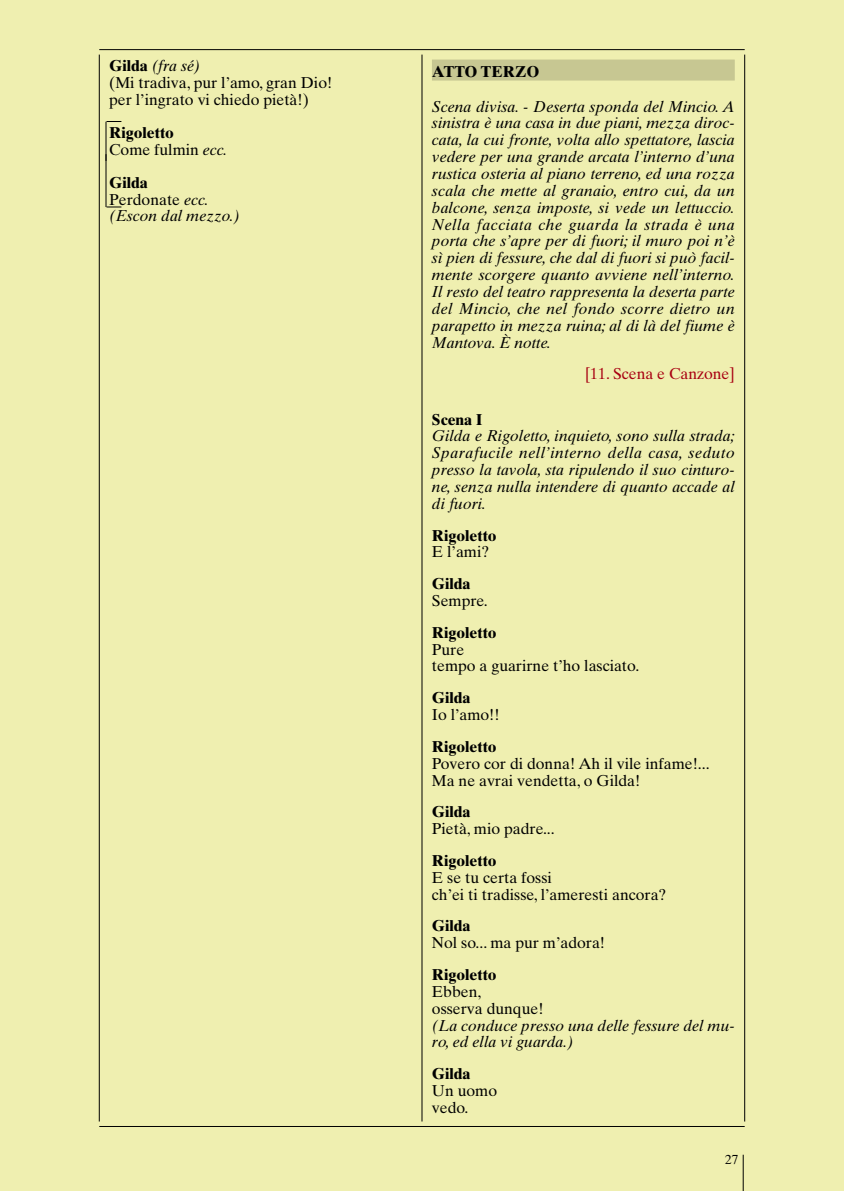
<style>
.page{position:relative;width:844px;height:1191px;background:#fff}
.page>*{position:absolute;margin:0;border:0;box-sizing:border-box;transform-origin:0 0}
.t1{font:italic 15.75px/16.8px "Times Ten";color:#000}
.t2{font:15.75px/16.8px "Times Ten";color:#000}
.t3{font:700 15.75px "Times Ten";color:#000}
.t4{font:15.75px "Times Ten";color:#a80011}
.t5{font:13.12px "Times Ten";color:#000}
.s1{font-weight:700}
.s2{font-style:italic}
.s3{font-weight:700;font-style:normal}
.s4{font-style:normal}
</style>
<div class="page">
<div style="left:0;top:0;width:843px;height:1191px;background:#efefb0"></div>
<div style="left:432px;top:60px;width:302px;height:21px;background:#c7c792"></div>
<hr style="left:99px;top:55px;width:1px;height:1066px;background:#000">
<hr style="left:744px;top:55px;width:1px;height:1066px;background:#000">
<hr style="left:99px;top:49px;width:645px;height:1px;background:#000">
<hr style="left:99px;top:1126px;width:645px;height:1px;background:#000">
<hr style="left:421px;top:55px;width:1px;height:1066px;background:#000">
<svg style="left:106px;top:121px;width:15px;height:1px"></svg>
<hr style="left:106px;top:122px;width:1px;height:39px;background:#000">
<svg style="left:106px;top:207px;width:15px;height:1px"></svg>
<hr style="left:106px;top:154px;width:1px;height:53px;background:#000">
<hr style="left:742px;top:1154px;width:1px;height:37px;background:#000">
<p class="t2" style="left:109px;top:59px;width:224px"><span class="s1">Gilda</span> <span class="s2">(fra sé)<br></span>(Mi tradiva, pur l’amo, gran Dio! per l’ingrato vi chiedo pietà!)</p>
<p class="t2" style="left:109px;top:126px;width:120px"><span class="s1">Rigoletto<br></span>Come fulmin <span class="s2">ecc.</span></p>
<p class="t1" style="left:109px;top:176px;width:132px"><span class="s3">Gilda<br></span><span class="s4">Perdonate</span> ecc. (Escon dal mezzo.)</p>
<p class="t3" style="left:432px;top:66px;width:109px">ATTO TERZO</p>
<p class="t1" style="left:432px;top:99px;width:304px;text-align:justify">Scena divisa. - Deserta sponda del Mincio. A sinistra è una casa in due piani, mezza diroc&shy;cata, la cui fronte, volta allo spettatore, lascia vedere per una grande arcata l’interno d’una rustica osteria al piano terreno, ed una rozza scala che mette al granaio, entro cui, da un balcone, senza imposte, si vede un lettuccio.<br>Nella facciata che guarda la strada è una porta che s’apre per di fuori; il muro poi n’è sì pien di fessure, che dal di fuori si può facil&shy;mente scorgere quanto avviene nell’interno.<br>Il resto del teatro rappresenta la deserta parte del Mincio, che nel fondo scorre dietro un parapetto in mezza ruina; al di là del fiume è Mantova. È notte.</p>
<p class="t4" style="left:585px;top:367px;width:151px">[11. Scena e Canzone]</p>
<p class="t3" style="left:432px;top:414px;width:52px">Scena I</p>
<p class="t1" style="left:432px;top:429px;width:304px;text-align:justify">Gilda e Rigoletto, inquieto, sono sulla strada; Sparafucile nell’interno della casa, seduto presso la tavola, sta ripulendo il suo cinturo&shy;ne, senza nulla intendere di quanto accade al di fuori.</p>
<p class="t3" style="left:432px;top:529px;width:66px">Rigoletto</p>
<p class="t2" style="left:432px;top:545px;width:59px">E l’ami?</p>
<p class="t3" style="left:432px;top:578px;width:40px">Gilda</p>
<p class="t2" style="left:432px;top:594px;width:57px">Sempre.</p>
<p class="t3" style="left:432px;top:627px;width:66px">Rigoletto</p>
<p class="t2" style="left:432px;top:642px;width:209px">Pure<br>tempo a guarirne t’ho lasciato.</p>
<p class="t3" style="left:432px;top:692px;width:40px">Gilda</p>
<p class="t2" style="left:432px;top:708px;width:69px">Io l’amo!!</p>
<p class="t3" style="left:432px;top:741px;width:66px">Rigoletto</p>
<p class="t2" style="left:432px;top:756px;width:279px">Povero cor di donna! Ah il vile infame!...<br>Ma ne avrai vendetta, o Gilda!</p>
<p class="t3" style="left:432px;top:806px;width:40px">Gilda</p>
<p class="t2" style="left:432px;top:822px;width:124px">Pietà, mio padre...</p>
<p class="t3" style="left:432px;top:855px;width:66px">Rigoletto</p>
<p class="t2" style="left:432px;top:870px;width:236px">E se tu certa fossi<br>ch’ei ti tradisse, l’ameresti ancora?</p>
<p class="t3" style="left:432px;top:920px;width:40px">Gilda</p>
<p class="t2" style="left:432px;top:936px;width:175px">Nol so... ma pur m’adora!</p>
<p class="t3" style="left:432px;top:969px;width:66px">Rigoletto</p>
<p class="t2" style="left:432px;top:984px;width:113px">Ebben,<br>osserva dunque!</p>
<p class="t1" style="left:432px;top:1018px;width:304px">(La conduce presso una delle fessure del mu&shy;ro, ed ella vi guarda.)</p>
<p class="t3" style="left:432px;top:1068px;width:40px">Gilda</p>
<p class="t2" style="left:432px;top:1083px;width:67px">Un uomo vedo.</p>
<p class="t5" style="left:725px;top:1154px;width:15px">27</p>
</div>
